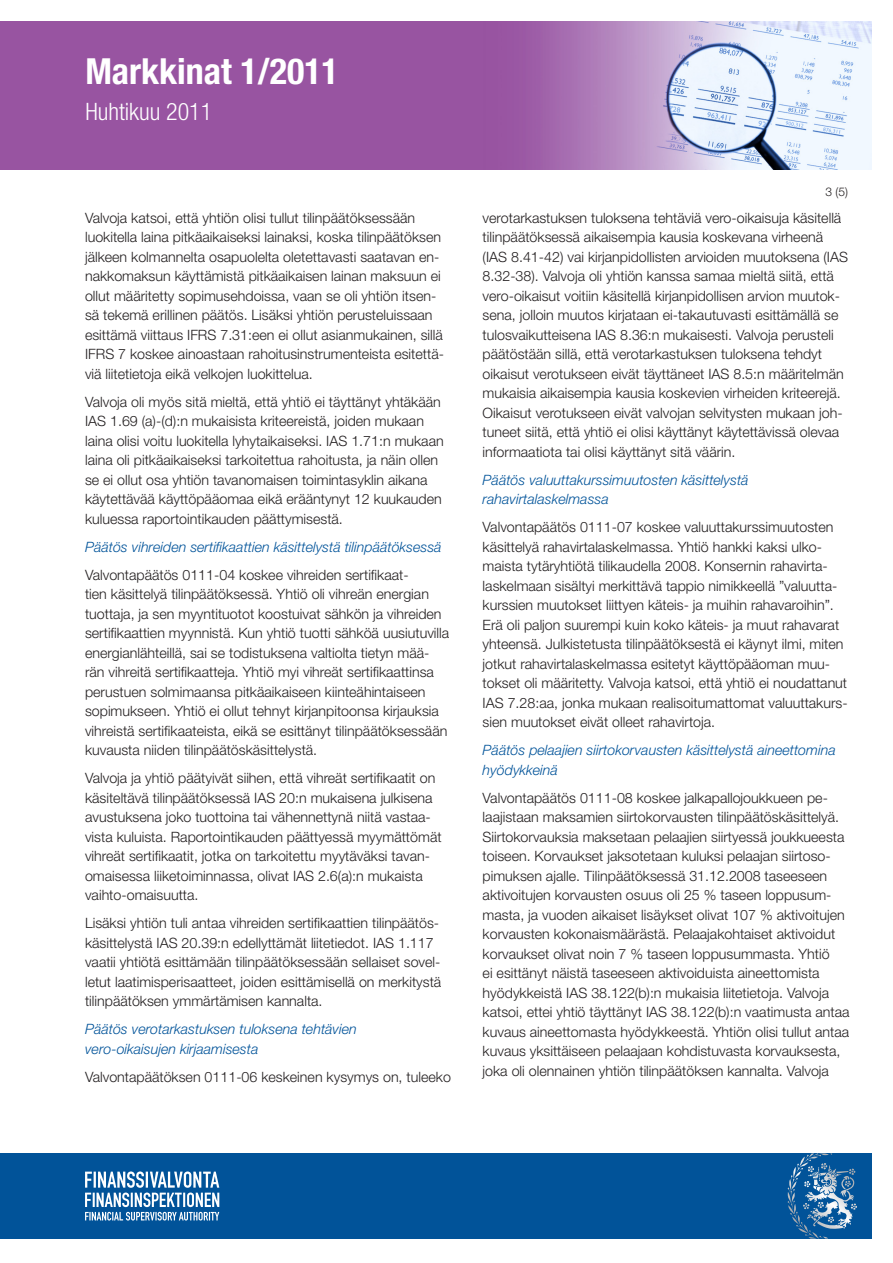
<style>
.page{position:relative;width:893px;height:1263px;background:#fff}
.page>*{position:absolute;margin:0;border:0;box-sizing:border-box;transform-origin:0 0}
.t1{font:700 condensed 36px "Helvetica Neue LT Std";color:#fff}
.t2{font:300 condensed 24px "Helvetica Neue LT Std";color:#fff}
.LEIPIS{font:300 14.25px/19.5px "Helvetica Neue LT Std";color:#231f20}
.LEIPIS-2{font:italic 300 14.25px/19.5px "Helvetica Neue LT Std";color:#015399}
.t3{font:300 12px "Helvetica Neue LT Std";color:#231f20}
</style>
<div class="page">
<img style="left:0;top:21px;width:872px;height:149px">
<div style="left:0;top:1153px;width:872px;height:85px;background:#015399"></div>
<svg style="left:800px;top:1153px;width:32px;height:13px"></svg>
<svg style="left:85px;top:1171px;width:134px;height:49px"></svg>
<h1 class="t1" style="left:85px;top:49px;width:255px">Markkinat 1/2011</h1>
<h2 class="t2" style="left:85px;top:97px;width:128px">Huhtikuu 2011</h2>
<p class="LEIPIS" style="left:85px;top:208px;width:360px">Valvoja katsoi, että yhtiön olisi tullut tilinpäätöksessään luokitella laina pitkäaikaiseksi lainaksi, koska tilinpäätöksen jälkeen kolmannelta osapuolelta oletettavasti saatavan en&shy;nakkomaksun käyttämistä pitkäaikaisen lainan maksuun ei ollut määritetty sopimusehdoissa, vaan se oli yhtiön itsen&shy;sä tekemä erillinen päätös. Lisäksi yhtiön perusteluissaan esittämä viittaus IFRS 7.31:een ei ollut asianmukainen, sillä IFRS 7 koskee ainoastaan rahoitusinstrumenteista esitettä&shy;viä liitetietoja eikä velkojen luokittelua.</p>
<p class="LEIPIS" style="left:85px;top:392px;width:360px">Valvoja oli myös sitä mieltä, että yhtiö ei täyttänyt yhtäkään IAS 1.69 (a)-(d):n mukaisista kriteereistä, joiden mukaan laina olisi voitu luokitella lyhytaikaiseksi. IAS 1.71:n mukaan laina oli pitkäaikaiseksi tarkoitettua rahoitusta, ja näin ollen se ei ollut osa yhtiön tavanomaisen toimintasyklin aikana käytettävää käyttöpääomaa eikä erääntynyt 12 kuukauden kuluessa raportointikauden päättymisestä.</p>
<p class="LEIPIS-2" style="left:85px;top:537px;width:358px">Päätös vihreiden sertifikaattien käsittelystä tilinpäätöksessä</p>
<p class="LEIPIS" style="left:85px;top:565px;width:366px">Valvontapäätös 0111-04 koskee vihreiden sertifikaat-<br>tien käsittelyä tilinpäätöksessä. Yhtiö oli vihreän energian tuottaja, ja sen myyntituotot koostuivat sähkön ja vihreiden sertifikaattien myynnistä. Kun yhtiö tuotti sähköä uusiutuvilla energianlähteillä, sai se todistuksena valtiolta tietyn mää&shy;rän vihreitä sertifikaatteja. Yhtiö myi vihreät sertifikaattinsa perustuen solmimaansa pitkäaikaiseen kiinteähintaiseen sopimukseen. Yhtiö ei ollut tehnyt kirjanpitoonsa kirjauksia vihreistä sertifikaateista, eikä se esittänyt tilinpäätöksessään kuvausta niiden tilinpäätöskäsittelystä.</p>
<p class="LEIPIS" style="left:85px;top:768px;width:358px">Valvoja ja yhtiö päätyivät siihen, että vihreät sertifikaatit on käsiteltävä tilinpäätöksessä IAS 20:n mukaisena julkisena avustuksena joko tuottoina tai vähennettynä niitä vastaa&shy;vista kuluista. Raportointikauden päättyessä myymättömät vihreät sertifikaatit, jotka on tarkoitettu myytäväksi tavan&shy;omaisessa liiketoiminnassa, olivat IAS 2.6(a):n mukaista vaihto-omaisuutta.</p>
<p class="LEIPIS" style="left:85px;top:913px;width:358px">Lisäksi yhtiön tuli antaa vihreiden sertifikaattien tilinpäätös&shy;käsittelystä IAS 20.39:n edellyttämät liitetiedot. IAS 1.117 vaatii yhtiötä esittämään tilinpäätöksessään sellaiset sovel&shy;letut laatimisperisaatteet, joiden esittämisellä on merkitystä tilinpäätöksen ymmärtämisen kannalta.</p>
<p class="LEIPIS-2" style="left:85px;top:1019px;width:273px">Päätös verotarkastuksen tuloksena tehtävien vero-oikaisujen kirjaamisesta</p>
<p class="LEIPIS" style="left:85px;top:1067px;width:367px">Valvontapäätöksen 0111-06 keskeinen kysymys on, tuleeko</p>
<p class="t3" style="left:825px;top:184px;width:24px">3 (5)</p>
<p class="LEIPIS" style="left:483px;top:208px;width:367px">verotarkastuksen tuloksena tehtäviä vero-oikaisuja käsitellä tilinpäätöksessä aikaisempia kausia koskevana virheenä (IAS 8.41-42) vai kirjanpidollisten arvioiden muutoksena (IAS 8.32-38). Valvoja oli yhtiön kanssa samaa mieltä siitä, että vero-oikaisut voitiin käsitellä kirjanpidollisen arvion muutok&shy;sena, jolloin muutos kirjataan ei-takautuvasti esittämällä se tulosvaikutteisena IAS 8.36:n mukaisesti. Valvoja perusteli päätöstään sillä, että verotarkastuksen tuloksena tehdyt oikaisut verotukseen eivät täyttäneet IAS 8.5:n määritelmän mukaisia aikaisempia kausia koskevien virheiden kriteerejä.<br>Oikaisut verotukseen eivät valvojan selvitysten mukaan joh&shy;tuneet siitä, että yhtiö ei olisi käyttänyt käytettävissä olevaa informaatiota tai olisi käyttänyt sitä väärin.</p>
<p class="LEIPIS-2" style="left:483px;top:470px;width:267px">Päätös valuuttakurssimuutosten käsittelystä rahavirtalaskelmassa</p>
<p class="LEIPIS" style="left:483px;top:517px;width:367px">Valvontapäätös 0111-07 koskee valuuttakurssimuutosten käsittelyä rahavirtalaskelmassa. Yhtiö hankki kaksi ulko&shy;maista tytäryhtiötä tilikaudella 2008. Konsernin rahavirta&shy;laskelmaan sisältyi merkittävä tappio nimikkeellä ”valuutta&shy;kurssien muutokset liittyen käteis- ja muihin rahavaroihin”.<br>Erä oli paljon suurempi kuin koko käteis- ja muut rahavarat yhteensä. Julkistetusta tilinpäätöksestä ei käynyt ilmi, miten jotkut rahavirtalaskelmassa esitetyt käyttöpääoman muu&shy;tokset oli määritetty. Valvoja katsoi, että yhtiö ei noudattanut IAS 7.28:aa, jonka mukaan realisoitumattomat valuuttakurs&shy;sien muutokset eivät olleet rahavirtoja.</p>
<p class="LEIPIS-2" style="left:483px;top:740px;width:355px">Päätös pelaajien siirtokorvausten käsittelystä aineettomina hyödykkeinä</p>
<p class="LEIPIS" style="left:483px;top:788px;width:368px">Valvontapäätös 0111-08 koskee jalkapallojoukkueen pe&shy;laajistaan maksamien siirtokorvausten tilinpäätöskäsittelyä.<br>Siirtokorvauksia maksetaan pelaajien siirtyessä joukkueesta toiseen. Korvaukset jaksotetaan kuluksi pelaajan siirtoso&shy;pimuksen ajalle. Tilinpäätöksessä 31.12.2008 taseeseen aktivoitujen korvausten osuus oli 25 % taseen loppusum&shy;masta, ja vuoden aikaiset lisäykset olivat 107 % aktivoitujen korvausten kokonaismäärästä. Pelaajakohtaiset aktivoidut korvaukset olivat noin 7 % taseen loppusummasta. Yhtiö<br>ei esittänyt näistä taseeseen aktivoiduista aineettomista hyödykkeistä IAS 38.122(b):n mukaisia liitetietoja. Valvoja katsoi, ettei yhtiö täyttänyt IAS 38.122(b):n vaatimusta antaa kuvaus aineettomasta hyödykkeestä. Yhtiön olisi tullut antaa kuvaus yksittäiseen pelaajaan kohdistuvasta korvauksesta, joka oli olennainen yhtiön tilinpäätöksen kannalta. Valvoja</p>
</div>
